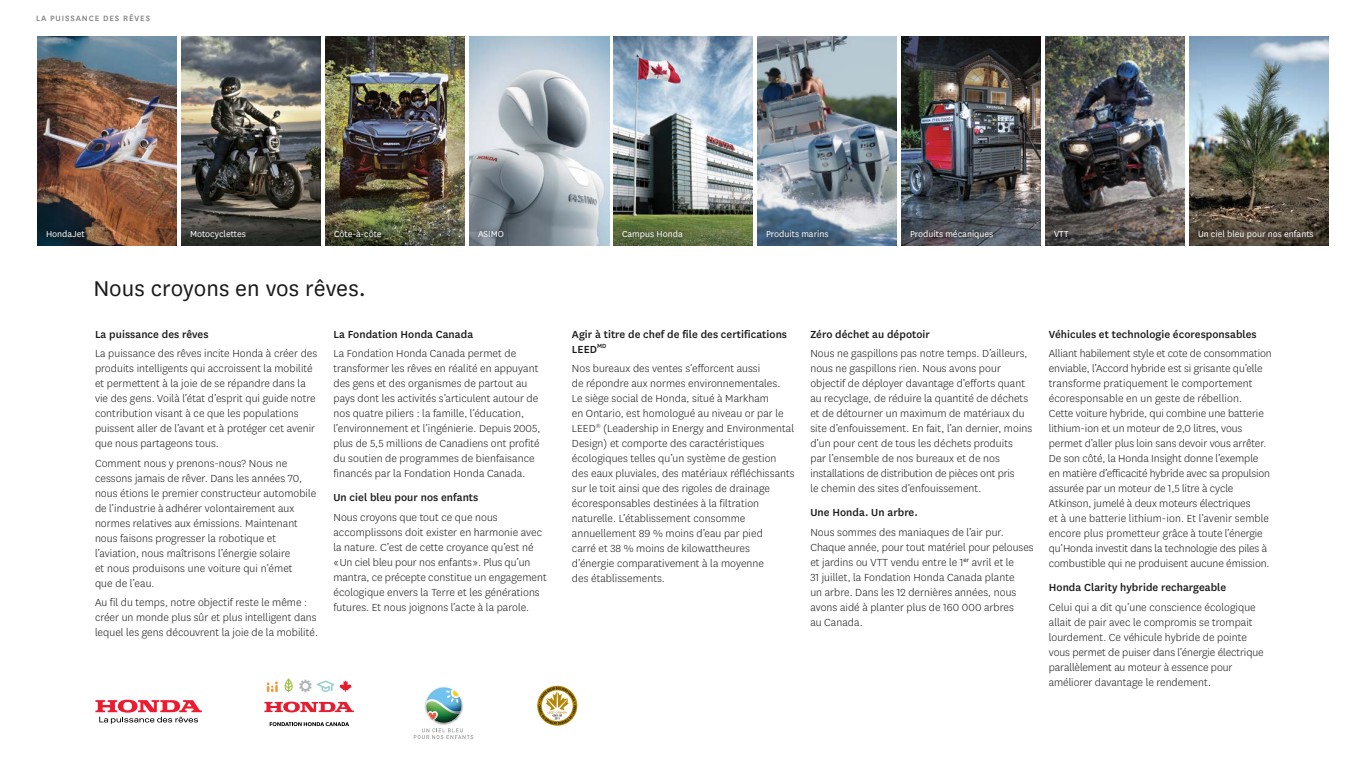
<style>
.page{position:relative;width:1366px;height:768px;background:#fff}
.page>*{position:absolute;margin:0;border:0;box-sizing:border-box;transform-origin:0 0}
.t1{font:25px "National";color:#1a1a1a}
.t2{font:300 12px/15px "National";letter-spacing:.005em;color:#1a1a1a}
.t3{font:500 12px/15px "National";letter-spacing:.005em;color:#1a1a1a}
.t4{font:10px "National";color:#fff}
.t5{font:500 9px "National";letter-spacing:.1em;color:#808285}
</style>
<div class="page">
<img style="left:37px;top:36px;width:140px;height:210px">
<img style="left:181px;top:36px;width:140px;height:210px">
<img style="left:325px;top:36px;width:140px;height:210px">
<img style="left:469px;top:36px;width:140px;height:210px">
<img style="left:613px;top:36px;width:140px;height:210px">
<img style="left:757px;top:36px;width:140px;height:210px">
<img style="left:901px;top:36px;width:140px;height:210px">
<img style="left:1045px;top:36px;width:140px;height:210px">
<img style="left:1189px;top:36px;width:140px;height:210px">
<svg style="left:95px;top:700px;width:107px;height:24px"></svg>
<svg style="left:414px;top:687px;width:59px;height:52px"></svg>
<svg style="left:537px;top:686px;width:40px;height:40px"></svg>
<svg style="left:264px;top:702px;width:90px;height:10px"></svg>
<svg style="left:284px;top:678px;width:9px;height:14px"></svg>
<svg style="left:299px;top:680px;width:53px;height:12px"></svg>
<svg style="left:267px;top:681px;width:11px;height:11px"></svg>
<svg style="left:270px;top:722px;width:79px;height:4px"></svg>
<div style="left:40px;top:224px;width:51px;height:20px;background:#000;opacity:.7"></div>
<div style="left:184px;top:224px;width:68px;height:21px;background:#000;opacity:.7"></div>
<div style="left:327px;top:224px;width:61px;height:20px;background:#000;opacity:.7"></div>
<div style="left:471px;top:224px;width:39px;height:20px;background:#000;opacity:.7"></div>
<div style="left:615px;top:224px;width:74px;height:21px;background:#000;opacity:.7"></div>
<div style="left:760px;top:224px;width:75px;height:20px;background:#000;opacity:.7"></div>
<div style="left:904px;top:224px;width:96px;height:21px;background:#000;opacity:.7"></div>
<div style="left:1047px;top:224px;width:27px;height:19px;background:#000;opacity:.7"></div>
<div style="left:1191px;top:223px;width:129px;height:22px;background:#000;opacity:.7"></div>
<p class="t5" style="left:36px;top:12px;width:116px">LA PUISSANCE DES RÊVES</p>
<p class="t4" style="left:46px;top:227px;width:40px">HondaJet</p>
<p class="t4" style="left:190px;top:227px;width:58px">Motocyclettes</p>
<p class="t4" style="left:334px;top:227px;width:49px">Côte-à-côte</p>
<p class="t4" style="left:478px;top:227px;width:27px">ASIMO</p>
<p class="t4" style="left:622px;top:227px;width:62px">Campus Honda</p>
<p class="t4" style="left:766px;top:227px;width:64px">Produits marins</p>
<p class="t4" style="left:910px;top:227px;width:85px">Produits mécaniques</p>
<p class="t4" style="left:1054px;top:227px;width:16px">VTT</p>
<p class="t4" style="left:1198px;top:227px;width:117px">Un ciel bleu pour nos enfants</p>
<h1 class="t1" style="left:93px;top:272px;width:274px">Nous croyons en vos rêves.</h1>
<p class="t3" style="left:95px;top:326px;width:115px">La puissance des rêves</p>
<p class="t2" style="left:95px;top:346px;width:224px">La puissance des rêves incite Honda à créer des produits intelligents qui accroissent la mobilité et permettent à la joie de se répandre dans la vie des gens. Voilà l’état d’esprit qui guide notre contribution visant à ce que les populations puissent aller de l’avant et à protéger cet avenir que nous partageons tous.</p>
<p class="t2" style="left:95px;top:455px;width:223px">Comment nous y prenons-nous? Nous ne cessons jamais de rêver. Dans les années 70, nous étions le premier constructeur automobile de l’industrie à adhérer volontairement aux normes relatives aux émissions. Maintenant nous faisons progresser la robotique et l’aviation, nous maîtrisons l’énergie solaire<br>et nous produisons une voiture qui n’émet<br>que de l’eau.</p>
<p class="t2" style="left:95px;top:595px;width:224px">Au fil du temps, notre objectif reste le même : créer un monde plus sûr et plus intelligent dans lequel les gens découvrent la joie de la mobilité.</p>
<p class="t3" style="left:333px;top:326px;width:141px">La Fondation Honda Canada</p>
<p class="t2" style="left:333px;top:346px;width:208px">La Fondation Honda Canada permet de transformer les rêves en réalité en appuyant des gens et des organismes de partout au pays dont les activités s’articulent autour de nos quatre piliers : la famille, l’éducation, l’environnement et l’ingénierie. Depuis 2005, plus de 5,5 millions de Canadiens ont profité du soutien de programmes de bienfaisance financés par la Fondation Honda Canada.</p>
<p class="t3" style="left:333px;top:490px;width:146px">Un ciel bleu pour nos enfants</p>
<p class="t2" style="left:333px;top:509px;width:215px">Nous croyons que tout ce que nous accomplissons doit exister en harmonie avec la nature. C’est de cette croyance qu’est né<br>« Un ciel bleu pour nos enfants ». Plus qu’un mantra, ce précepte constitue un engagement écologique envers la Terre et les générations futures. Et nous joignons l’acte à la parole.</p>
<p class="t3" style="left:572px;top:326px;width:217px">Agir à titre de chef de file des certifications<br>LEED<sup>MD</sup></p>
<p class="t2" style="left:572px;top:361px;width:224px">Nos bureaux des ventes s’efforcent aussi<br>de répondre aux normes environnementales.<br>Le siège social de Honda, situé à Markham<br>en Ontario, est homologué au niveau or par le LEED<sup>®</sup> (Leadership in Energy and Environmental Design) et comporte des caractéristiques écologiques telles qu’un système de gestion des eaux pluviales, des matériaux réfléchissants sur le toit ainsi que des rigoles de drainage écoresponsables destinées à la filtration naturelle. L’établissement consomme annuellement 89 % moins d’eau par pied<br>carré et 38 % moins de kilowattheures d’énergie comparativement à la moyenne<br>des établissements.</p>
<p class="t3" style="left:810px;top:326px;width:121px">Zéro déchet au dépotoir</p>
<p class="t2" style="left:810px;top:346px;width:223px">Nous ne gaspillons pas notre temps. D’ailleurs, nous ne gaspillons rien. Nous avons pour objectif de déployer davantage d’efforts quant au recyclage, de réduire la quantité de déchets et de détourner un maximum de matériaux du site d’enfouissement. En fait, l’an dernier, moins d’un pour cent de tous les déchets produits<br>par l’ensemble de nos bureaux et de nos installations de distribution de pièces ont pris<br>le chemin des sites d’enfouissement.</p>
<p class="t3" style="left:810px;top:505px;width:109px">Une Honda. Un arbre.</p>
<p class="t2" style="left:810px;top:524px;width:225px">Nous sommes des maniaques de l’air pur.<br>Chaque année, pour tout matériel pour pelouses et jardins ou VTT vendu entre le 1<sup>er</sup> avril et le<br>31 juillet, la Fondation Honda Canada plante<br>un arbre. Dans les 12 dernières années, nous avons aidé à planter plus de 160 000 arbres<br>au Canada.</p>
<p class="t3" style="left:1049px;top:326px;width:209px">Véhicules et technologie écoresponsables</p>
<p class="t2" style="left:1049px;top:346px;width:224px">Alliant habilement style et cote de consommation enviable, l’Accord hybride est si grisante qu’elle transforme pratiquement le comportement écoresponsable en un geste de rébellion.<br>Cette voiture hybride, qui combine une batterie lithium-ion et un moteur de 2,0 litres, vous permet d’aller plus loin sans devoir vous arrêter.<br>De son côté, la Honda Insight donne l’exemple en matière d’efficacité hybride avec sa propulsion assurée par un moteur de 1,5 litre à cycle Atkinson, jumelé à deux moteurs électriques<br>et à une batterie lithium-ion. Et l’avenir semble encore plus prometteur grâce à toute l’énergie qu’Honda investit dans la technologie des piles à combustible qui ne produisent aucune émission.</p>
<p class="t3" style="left:1049px;top:580px;width:179px">Honda Clarity hybride rechargeable</p>
<p class="t2" style="left:1049px;top:599px;width:216px">Celui qui a dit qu’une conscience écologique allait de pair avec le compromis se trompait lourdement. Ce véhicule hybride de pointe vous permet de puiser dans l’énergie électrique parallèlement au moteur à essence pour améliorer davantage le rendement.</p>
</div>
